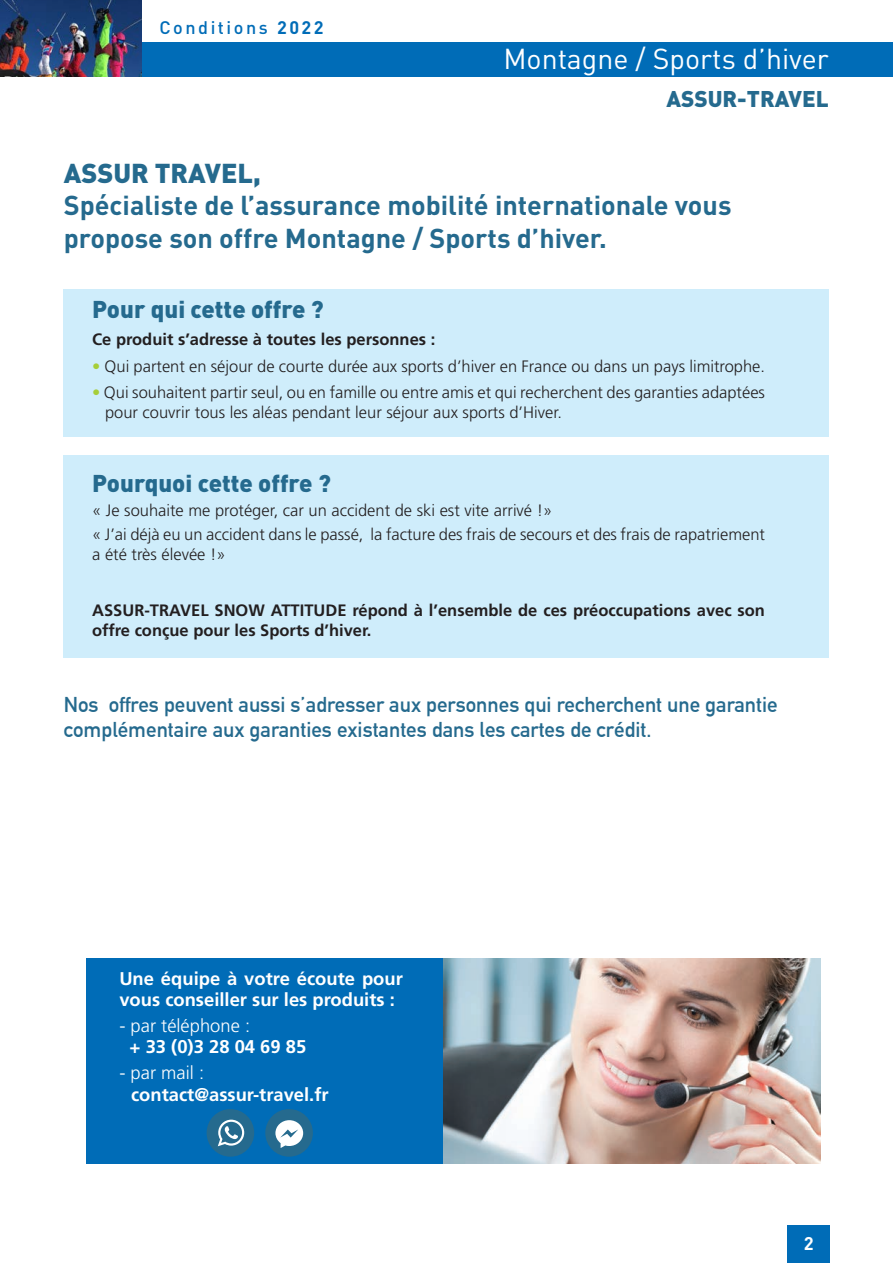
<style>
.page{position:relative;width:893px;height:1263px;background:#fff}
.page>*{position:absolute;margin:0;border:0;box-sizing:border-box;transform-origin:0 0}
.t1{font:28.5px "DIN";color:#fff}
.Texte1_broch{font:700 27px/32.4px "DIN";color:#256a8e}
.Titre0{font:900 24px "DIN";color:#256a8e}
.t2{font:900 22.5px "DIN";color:#256a8e}
.Titre0-2{font:700 21px "DIN Alternate";color:#256a8e}
.Texte_2{font:700 18.45px/21px "Frutiger LT Std";color:#fff}
.Texte_2-2{font:300 18.45px "Frutiger LT Std";color:#fff}
.t3{font:700 18.15px "DIN";color:#fff}
.t4{font:500 18px "DIN";letter-spacing:.14em;color:#006cb7}
.Texte1_broch-2{font:300 16.5px/19.8px "Frutiger LT Std";color:#231f20}
.Texte1_broch-3{font:700 16.5px/19.8px "Frutiger LT Std";color:#231f20}
.s1{font-weight:700}
.s2{font-weight:900}
.s3{color:#a6ce39}
</style>
<div class="page">
<div style="left:64px;top:289px;width:765px;height:147px;background:#cfedfb"></div>
<div style="left:64px;top:455px;width:765px;height:202px;background:#cfedfb"></div>
<div style="left:86px;top:959px;width:728px;height:205px;background:#006cb7"></div>
<img style="left:444px;top:959px;width:377px;height:205px">
<div style="left:207px;top:1109px;width:47px;height:48px;background:#256a8e;border-radius:50%"></div>
<svg style="left:218px;top:1120px;width:26px;height:26px"></svg>
<div style="left:265px;top:1109px;width:48px;height:48px;background:#256a8e;border-radius:50%"></div>
<svg style="left:275px;top:1120px;width:28px;height:28px"></svg>
<div style="left:0;top:43px;width:893px;height:34px;background:#006cb7"></div>
<div style="left:787px;top:1225px;width:42px;height:38px;background:#006cb7"></div>
<img style="left:0;top:0;width:141px;height:77px">
<p class="t4" style="left:159px;top:16px;width:166px">Conditions <span class="s1">2022</span></p>
<h1 class="t1" style="left:503px;top:41px;width:327px">Montagne / Sports d’hiver</h1>
<p class="t2" style="left:666px;top:84px;width:164px">ASSUR-TRAVEL</p>
<p class="Texte1_broch" style="left:64px;top:156px;width:669px"><span class="s2">ASSUR TRAVEL,<br></span>Spécialiste de l’assurance mobilité internationale vous propose son offre Montagne / Sports d’hiver.</p>
<p class="Titre0" style="left:92px;top:293px;width:233px">Pour qui cette offre ?</p>
<p class="Texte1_broch-3" style="left:92px;top:330px;width:345px">Ce produit s’adresse à toutes les personnes :</p>
<p class="Texte1_broch-2" style="left:92px;top:356px;width:674px"><span class="s3">•</span> Qui partent en séjour de courte durée aux sports d’hiver en France ou dans un pays limitrophe.</p>
<p class="Texte1_broch-2" style="left:105px;top:382px;width:661px;text-indent:-13px"><span class="s3">•</span> Qui souhaitent partir seul, ou en famille ou entre amis et qui recherchent des garanties adaptées pour couvrir tous les aléas pendant leur séjour aux sports d’Hiver.</p>
<p class="Titre0" style="left:92px;top:467px;width:240px">Pourquoi cette offre ?</p>
<p class="Texte1_broch-2" style="left:92px;top:500px;width:462px">« Je souhaite me protéger, car un accident de ski est vite arrivé !»</p>
<p class="Texte1_broch-2" style="left:92px;top:524px;width:674px">« J’ai déjà eu un accident dans le passé, la facture des frais de secours et des frais de rapatriement a été très élevée !»</p>
<p class="Texte1_broch-3" style="left:92px;top:601px;width:674px">ASSUR-TRAVEL SNOW ATTITUDE répond à l’ensemble de ces préoccupations avec son offre conçue pour les Sports d’hiver.</p>
<p class="Titre0-2" style="left:64px;top:688px;width:715px">Nos offres peuvent aussi s’adresser aux personnes qui recherchent une garantie</p>
<p class="Titre0-2" style="left:64px;top:714px;width:589px">complémentaire aux garanties existantes dans les cartes de crédit.</p>
<p class="Texte_2" style="left:119px;top:968px;width:285px">Une équipe à votre écoute pour vous conseiller sur les produits :</p>
<p class="Texte_2-2" style="left:119px;top:1015px;width:132px">- par téléphone :</p>
<p class="Texte_2" style="left:130px;top:1036px;width:178px">+ 33 (0)3 28 04 69 85</p>
<p class="Texte_2-2" style="left:119px;top:1062px;width:86px">- par mail :</p>
<p class="Texte_2" style="left:131px;top:1084px;width:199px">contact@assur-travel.fr</p>
<p class="t3" style="left:804px;top:1231px;width:11px">2</p>
</div>
